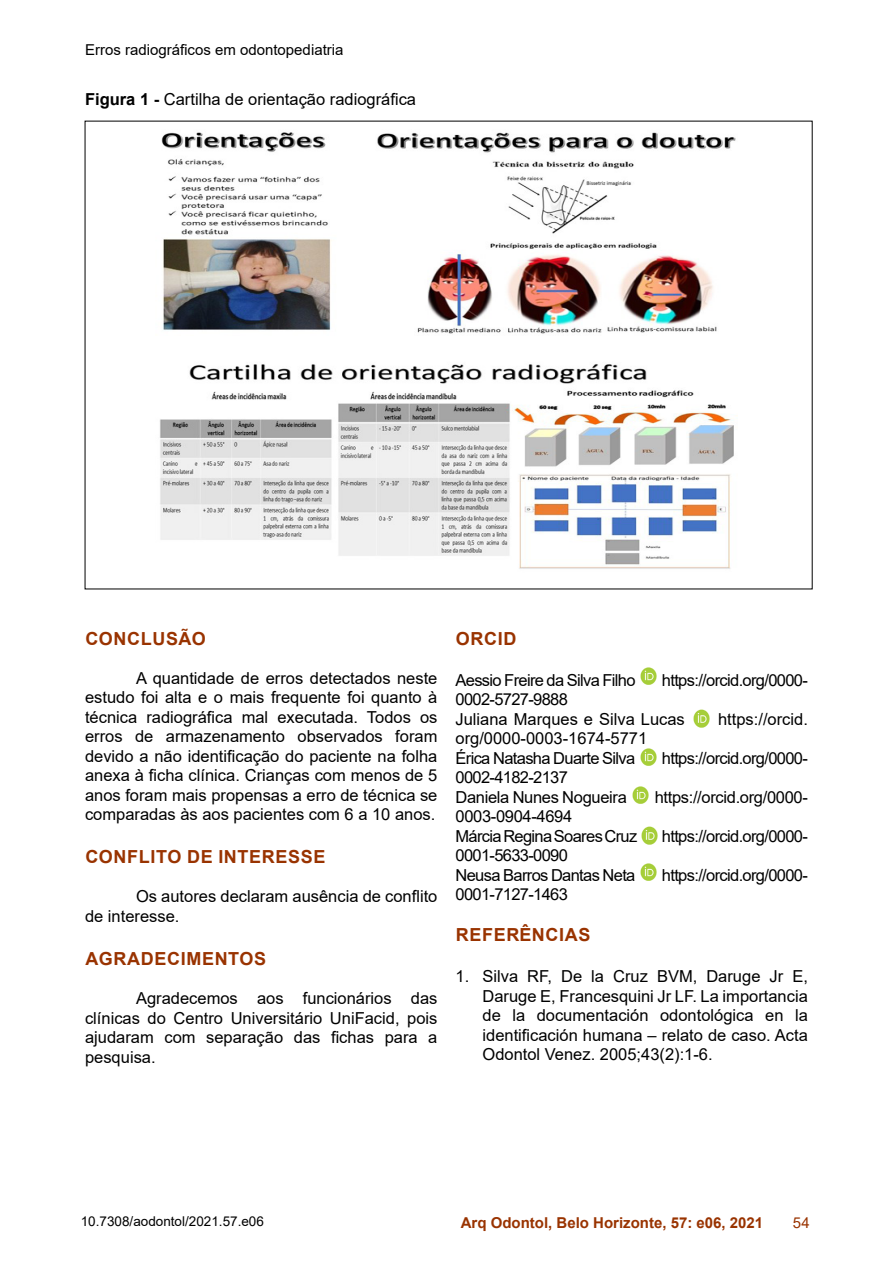
<style>
.page{position:relative;width:893px;height:1263px;background:#fff}
.page>*{position:absolute;margin:0;border:0;box-sizing:border-box;transform-origin:0 0}
.t1{font:700 18px "Arial";letter-spacing:.035em;color:#930}
.t2{font:16.5px/19.5px "Arial";color:#000;text-align:justify}
.t3{font:16.5px/19.5px "Arial";letter-spacing:-.04em;color:#000}
.t4{font:16.5px/19.5px "Arial";letter-spacing:-.02em;color:#000}
.t5{font:700 15px "Arial";color:#930}
.t6{font:15px "Arial";color:#000}
.t7{font:15px "Arial";color:#930}
.t8{font:13.5px "Arial";color:#000}
.s1{font-weight:700}
</style>
<div class="page">
<img style="left:640px;top:667px;width:17px;height:18px">
<img style="left:693px;top:709px;width:17px;height:19px">
<img style="left:640px;top:748px;width:17px;height:18px">
<img style="left:632px;top:786px;width:17px;height:18px">
<img style="left:641px;top:826px;width:17px;height:19px">
<img style="left:640px;top:863px;width:17px;height:18px">
<img style="left:160px;top:132px;width:576px;height:437px">
<p class="t6" style="left:85px;top:39px;width:260px">Erros radiográficos em odontopediatria</p>
<p class="t2" style="left:85px;top:89px;width:333px"><span class="s1">Figura 1 -</span> Cartilha de orientação radiográfica</p>
<p class="t1" style="left:85px;top:626px;width:122px">CONCLUSÃO</p>
<p class="t2" style="left:85px;top:668px;width:354px;text-indent:51px">A quantidade de erros detectados neste estudo foi alta e o mais frequente foi quanto à técnica radiográfica mal executada. Todos os erros de armazenamento observados foram devido a não identificação do paciente na folha anexa à ficha clínica. Crianças com menos de 5 anos foram mais propensas a erro de técnica se comparadas às aos pacientes com 6 a 10 anos.</p>
<p class="t1" style="left:85px;top:844px;width:242px">CONFLITO DE INTERESSE</p>
<p class="t2" style="left:85px;top:887px;width:354px;text-indent:51px">Os autores declaram ausência de conflito de interesse.</p>
<p class="t1" style="left:85px;top:946px;width:182px">AGRADECIMENTOS</p>
<p class="t2" style="left:85px;top:988px;width:354px;text-indent:51px">Agradecemos aos funcionários das clínicas do Centro Universitário UniFacid, pois ajudaram com separação das fichas para a pesquisa.</p>
<p class="t1" style="left:456px;top:626px;width:62px">ORCID</p>
<p class="t3" style="left:455px;top:670px;width:182px">Aessio Freire da Silva Filho</p>
<p class="t3" style="left:662px;top:670px;width:147px">https://orcid.org/0000-</p>
<p class="t2" style="left:455px;top:689px;width:231px">0002-5727-9888<br>Juliana Marques e Silva Lucas</p>
<p class="t2" style="left:718px;top:709px;width:91px">https://orcid.</p>
<p class="t3" style="left:455px;top:728px;width:193px">org/0000-0003-1674-5771<br>Érica Natasha Duarte Silva</p>
<p class="t4" style="left:455px;top:767px;width:173px">0002-4182-2137<br>Daniela Nunes Nogueira</p>
<p class="t3" style="left:455px;top:806px;width:183px">0003-0904-4694<br>Márcia Regina Soares Cruz</p>
<p class="t3" style="left:455px;top:845px;width:181px">0001-5633-0090<br>Neusa Barros Dantas Neta</p>
<p class="t3" style="left:662px;top:748px;width:147px">https://orcid.org/0000-</p>
<p class="t4" style="left:655px;top:787px;width:155px">https://orcid.org/0000-</p>
<p class="t3" style="left:662px;top:826px;width:147px">https://orcid.org/0000-</p>
<p class="t3" style="left:662px;top:865px;width:147px">https://orcid.org/0000-</p>
<p class="t3" style="left:455px;top:884px;width:114px">0001-7127-1463</p>
<p class="t1" style="left:456px;top:922px;width:136px">REFERÊNCIAS</p>
<p class="t2" style="left:482px;top:967px;width:327px;text-indent:-27px">1. Silva RF, De la Cruz BVM, Daruge Jr E, Daruge E, Francesquini Jr LF. La importancia de la documentación odontológica en la identificación humana – relato de caso. Acta Odontol Venez. 2005;43(2):1-6.</p>
<p class="t8" style="left:81px;top:1212px;width:185px">10.7308/aodontol/2021.57.e06</p>
<p class="t5" style="left:461px;top:1212px;width:304px">Arq Odontol, Belo Horizonte, 57: e06, 2021</p>
<p class="t7" style="left:793px;top:1212px;width:18px">54</p>
</div>
